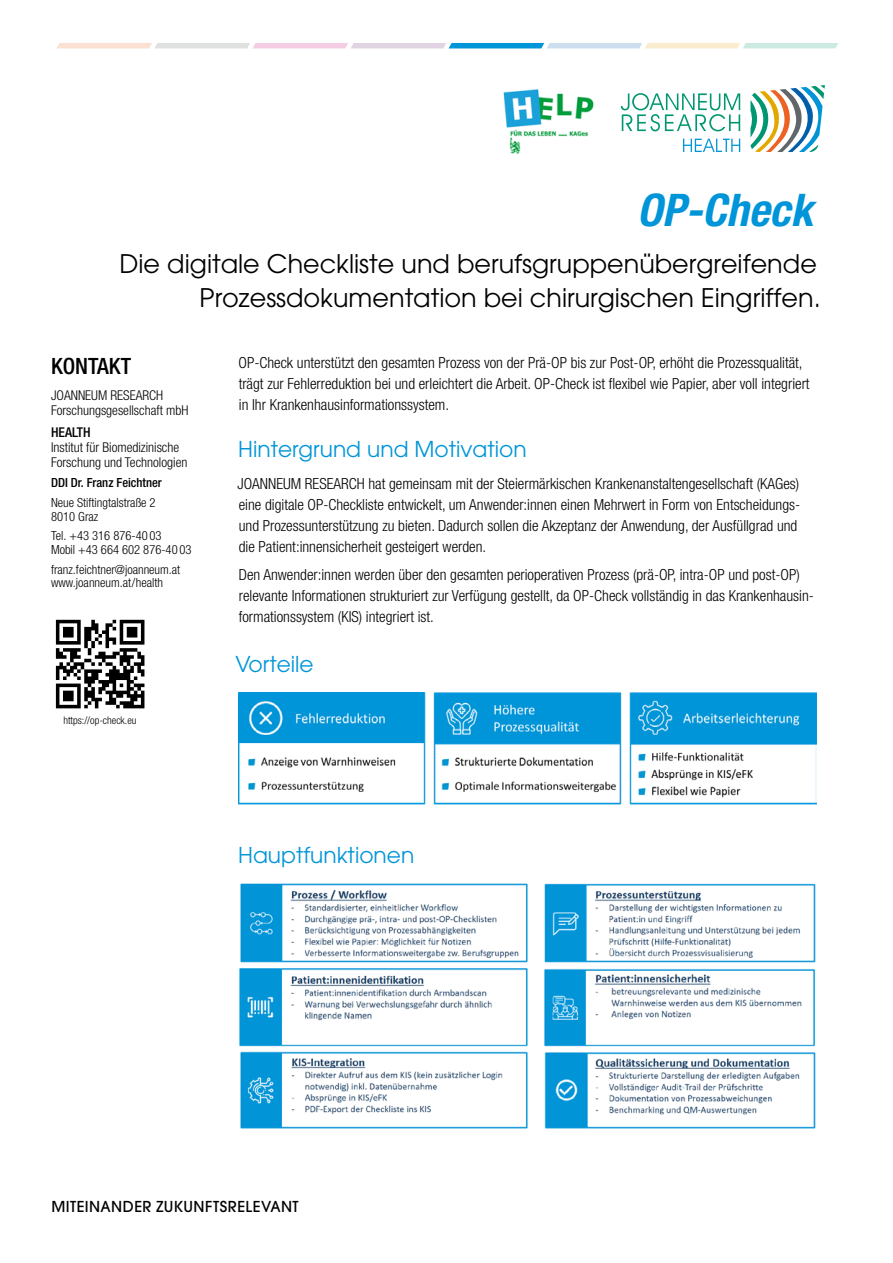
<style>
.page{position:relative;width:893px;height:1263px;background:#fff}
.page>*{position:absolute;margin:0;border:0;box-sizing:border-box;transform-origin:0 0}
.t1{font:italic 700 condensed 45px "Helvetica Neue LT Pro";color:#0095d8}
.t2{font:25.5px/33.6px "ITC Avant Garde Std";color:#000;text-align:right}
.t3{font:500 condensed 22.5px "Helvetica Neue LT Pro";color:#000}
.t4{font:21.75px "ITC Avant Garde Std";color:#0095d8}
.t5{font:300 condensed 15.3px/21px "Helvetica Neue LT Pro";color:#000}
.t6{font:500 15px "ITC Avant Garde Std";letter-spacing:.03em;color:#000}
.t7{font:300 condensed 13.5px/15.3px "Helvetica Neue LT Pro";color:#000}
.t8{font:500 condensed 13.5px "Helvetica Neue LT Pro";color:#000}
.t9{font:300 condensed 12.6px/13.5px "Helvetica Neue LT Pro";color:#000}
.t10{font:500 condensed 12.6px "Helvetica Neue LT Pro";color:#000}
.t11{font:300 condensed 10.5px "Helvetica Neue LT Pro";color:#000}
</style>
<div class="page">
<img style="left:238px;top:693px;width:578px;height:111px">
<img style="left:239px;top:883px;width:577px;height:246px">
<img style="left:503px;top:89px;width:91px;height:65px">
<svg style="left:56px;top:620px;width:88px;height:88px"></svg>
<hr style="left:123px;top:705px;width:21px;height:3px;background:#000">
<svg style="left:621px;top:93px;width:119px;height:38px"></svg>
<svg style="left:750px;top:85px;width:75px;height:67px"></svg>
<svg style="left:683px;top:139px;width:57px;height:13px"></svg>
<svg style="left:57px;top:43px;width:781px;height:5px"></svg>
<h1 class="t1" style="left:637px;top:183px;width:177px">OP-Check</h1>
<h2 class="t2" style="left:120px;top:247px;width:703px">Die digitale Checkliste und berufsgruppenübergreifende<br>Prozessdokumentation bei chirurgischen Eingriffen.</h2>
<h3 class="t3" style="left:51px;top:353px;width:82px">KONTAKT</h3>
<p class="t7" style="left:51px;top:387px;width:139px">JOANNEUM RESEARCH<br>Forschungsgesellschaft mbH</p>
<p class="t8" style="left:51px;top:424px;width:41px">HEALTH</p>
<p class="t7" style="left:51px;top:439px;width:138px">Institut für Biomedizinische<br>Forschung und Technologien</p>
<p class="t10" style="left:51px;top:475px;width:112px">DDI Dr. Franz Feichtner</p>
<p class="t9" style="left:51px;top:496px;width:106px">Neue Stiftingtalstraße 2<br>8010 Graz</p>
<p class="t9" style="left:51px;top:529px;width:142px">Tel. +43 316 876-40 03<br>Mobil +43 664 602 876-40 03</p>
<p class="t9" style="left:51px;top:562px;width:131px">franz.feichtner@joanneum.at www.joanneum.at/health</p>
<p class="t11" style="left:63px;top:715px;width:75px">https://op-check.eu</p>
<p class="t5" style="left:239px;top:352px;width:573px">OP-Check unterstützt den gesamten Prozess von der Prä-OP bis zur Post-OP, erhöht die Prozessqualität, trägt zur Fehlerreduktion bei und erleichtert die Arbeit. OP-Check ist flexibel wie Papier, aber voll integriert in Ihr Krankenhausinformationssystem.</p>
<h3 class="t4" style="left:238px;top:435px;width:290px">Hintergrund und Motivation</h3>
<p class="t5" style="left:238px;top:473px;width:564px">JOANNEUM RESEARCH hat gemeinsam mit der Steiermärkischen Krankenanstaltengesellschaft (KAGes) eine digitale OP-Checkliste entwickelt, um Anwender:innen einen Mehrwert in Form von Entscheidungs&shy;und Prozessunterstützung zu bieten. Dadurch sollen die Akzeptanz der Anwendung, der Ausfüllgrad und die Patient:innensicherheit gesteigert werden.</p>
<p class="t5" style="left:239px;top:564px;width:577px">Den Anwender:innen werden über den gesamten perioperativen Prozess (prä-OP, intra-OP und post-OP) relevante Informationen strukturiert zur Verfügung gestellt, da OP-Check vollständig in das Krankenhausin&shy;formationssystem (KIS) integriert ist.</p>
<h3 class="t4" style="left:236px;top:650px;width:80px">Vorteile</h3>
<h3 class="t4" style="left:238px;top:842px;width:178px">Hauptfunktionen</h3>
<p class="t6" style="left:51px;top:1197px;width:249px">MITEINANDER ZUKUNFTSRELEVANT</p>
</div>
